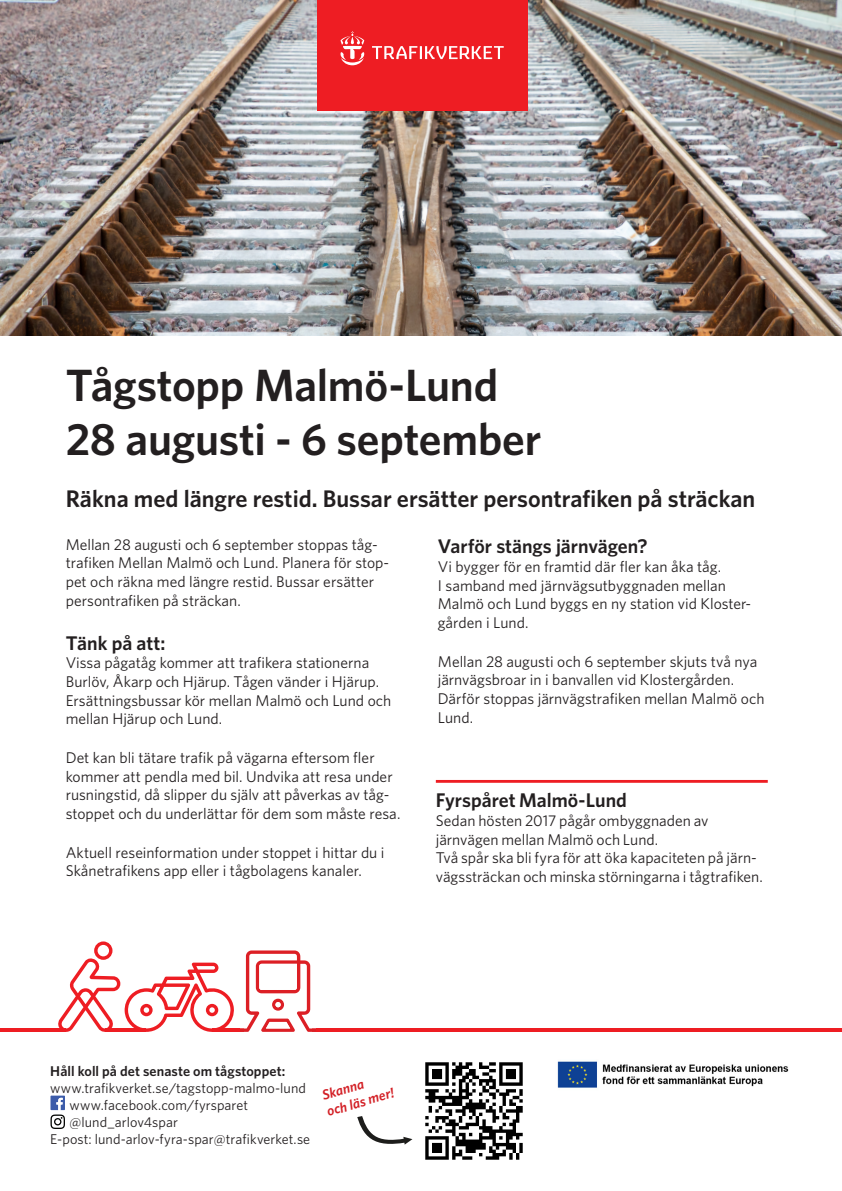
<style>
.page{position:relative;width:842px;height:1191px;background:#fff}
.page>*{position:absolute;margin:0;border:0;box-sizing:border-box;transform-origin:0 0}
.Rubrik_-_svart_med_t{font:600 45.3px/53.7px "Whitney";letter-spacing:-.005em;color:#231f20}
.Ingress{font:600 24px "Whitney";color:#231f20}
.Brödtext_-_whitney_b{font:600 19.8px "Whitney";letter-spacing:-.005em;color:#231f20}
.Faktatext{font:600 19.8px "Whitney";color:#231f20}
.Brödtext_-_whitney_b-2{font:15.6px/18.7px "Whitney";color:#231f20}
.Faktatext-2{font:15.6px/18.7px "Whitney";color:#231f20}
.Brödtext_-_blankrad{font:14.1px "Whitney";letter-spacing:.005em;color:#231f20}
.Brödtext_-_blankrad-2{font:600 14.1px "Whitney";letter-spacing:.005em;color:#231f20}
.Brödtext_-_blankrad-3{font:italic 600 14.1px/17px "Whitney";color:#d32026}
</style>
<div class="page">
<img style="left:0;top:0;width:842px;height:336px">
<hr style="left:436px;top:780px;width:332px;height:2px;background:#ee1d23">
<svg style="left:58px;top:941px;width:176px;height:91px"></svg>
<hr style="left:105px;top:1028px;width:41px;height:3px;background:#ee1d23">
<hr style="left:212px;top:1028px;width:32px;height:3px;background:#ee1d23">
<hr style="left:0;top:1028px;width:66px;height:3px;background:#ee1d23">
<hr style="left:312px;top:1028px;width:530px;height:3px;background:#ee1d23">
<div style="left:317px;top:0;width:210px;height:111px;background:#ee1d23"></div>
<svg style="left:372px;top:46px;width:132px;height:13px"></svg>
<svg style="left:340px;top:31px;width:25px;height:34px"></svg>
<svg style="left:240px;top:950px;width:75px;height:82px"></svg>
<svg style="left:51px;top:1095px;width:14px;height:34px"></svg>
<img style="left:425px;top:1062px;width:98px;height:98px">
<svg style="left:357px;top:1116px;width:56px;height:29px"></svg>
<img style="left:557px;top:1061px;width:232px;height:27px">
<p class="Rubrik_-_svart_med_t" style="left:66px;top:357px;width:477px">Tågstopp Malmö-Lund<br>28 augusti - 6 september</p>
<p class="Ingress" style="left:66px;top:483px;width:691px">Räkna med längre restid. Bussar ersätter persontrafiken på sträckan</p>
<p class="Brödtext_-_whitney_b-2" style="left:66px;top:534px;width:325px">Mellan 28 augusti och 6 september stoppas tåg&shy;trafiken Mellan Malmö och Lund. Planera för stop&shy;pet och räkna med längre restid. Bussar ersätter persontrafiken på sträckan.</p>
<p class="Brödtext_-_whitney_b" style="left:66px;top:629px;width:101px">Tänk på att:</p>
<p class="Brödtext_-_whitney_b-2" style="left:66px;top:653px;width:327px">Vissa pågatåg kommer att trafikera stationerna Burlöv, Åkarp och Hjärup. Tågen vänder i Hjärup.<br>Ersättningsbussar kör mellan Malmö och Lund och mellan Hjärup och Lund.</p>
<p class="Brödtext_-_whitney_b-2" style="left:66px;top:748px;width:336px">Det kan bli tätare trafik på vägarna eftersom fler kommer att pendla med bil. Undvika att resa under rusningstid, då slipper du själv att påverkas av tåg&shy;stoppet och du underlättar för dem som måste resa.</p>
<p class="Brödtext_-_whitney_b-2" style="left:66px;top:842px;width:320px">Aktuell reseinformation under stoppet i hittar du i<br>Skånetrafikens app eller i tågbolagens kanaler.</p>
<p class="Brödtext_-_whitney_b" style="left:438px;top:533px;width:211px">Varför stängs järnvägen?</p>
<p class="Brödtext_-_whitney_b-2" style="left:438px;top:557px;width:315px">Vi bygger för en framtid där fler kan åka tåg.<br>I samband med järnvägsutbyggnaden mellan Malmö och Lund byggs en ny station vid Kloster&shy;gården i Lund.</p>
<p class="Brödtext_-_whitney_b-2" style="left:438px;top:651px;width:328px">Mellan 28 augusti och 6 september skjuts två nya järnvägsbroar in i banvallen vid Klostergården.<br>Därför stoppas järnvägstrafiken mellan Malmö och Lund.</p>
<p class="Faktatext" style="left:436px;top:787px;width:193px">Fyrspåret Malmö-Lund</p>
<p class="Faktatext-2" style="left:436px;top:810px;width:329px">Sedan hösten 2017 pågår ombyggnaden av järnvägen mellan Malmö och Lund.<br>Två spår ska bli fyra för att öka kapaciteten på järn&shy;vägssträckan och minska störningarna i tågtrafiken.</p>
<p class="Brödtext_-_blankrad-2" style="left:50px;top:1061px;width:237px">Håll koll på det senaste om tågstoppet:</p>
<p class="Brödtext_-_blankrad" style="left:50px;top:1078px;width:257px">www.trafikverket.se/tagstopp-malmo-lund</p>
<p class="Brödtext_-_blankrad" style="left:69px;top:1095px;width:180px">www.facebook.com/fyrsparet</p>
<p class="Brödtext_-_blankrad" style="left:69px;top:1112px;width:110px">@lund_arlov4spar</p>
<p class="Brödtext_-_blankrad" style="left:50px;top:1129px;width:261px">E-post: lund-arlov-fyra-spar@trafikverket.se</p>
<p class="Brödtext_-_blankrad-3" style="left:320px;top:1086px;width:71px;rotate:-16deg">Skanna<br>och läs mer!</p>
</div>
